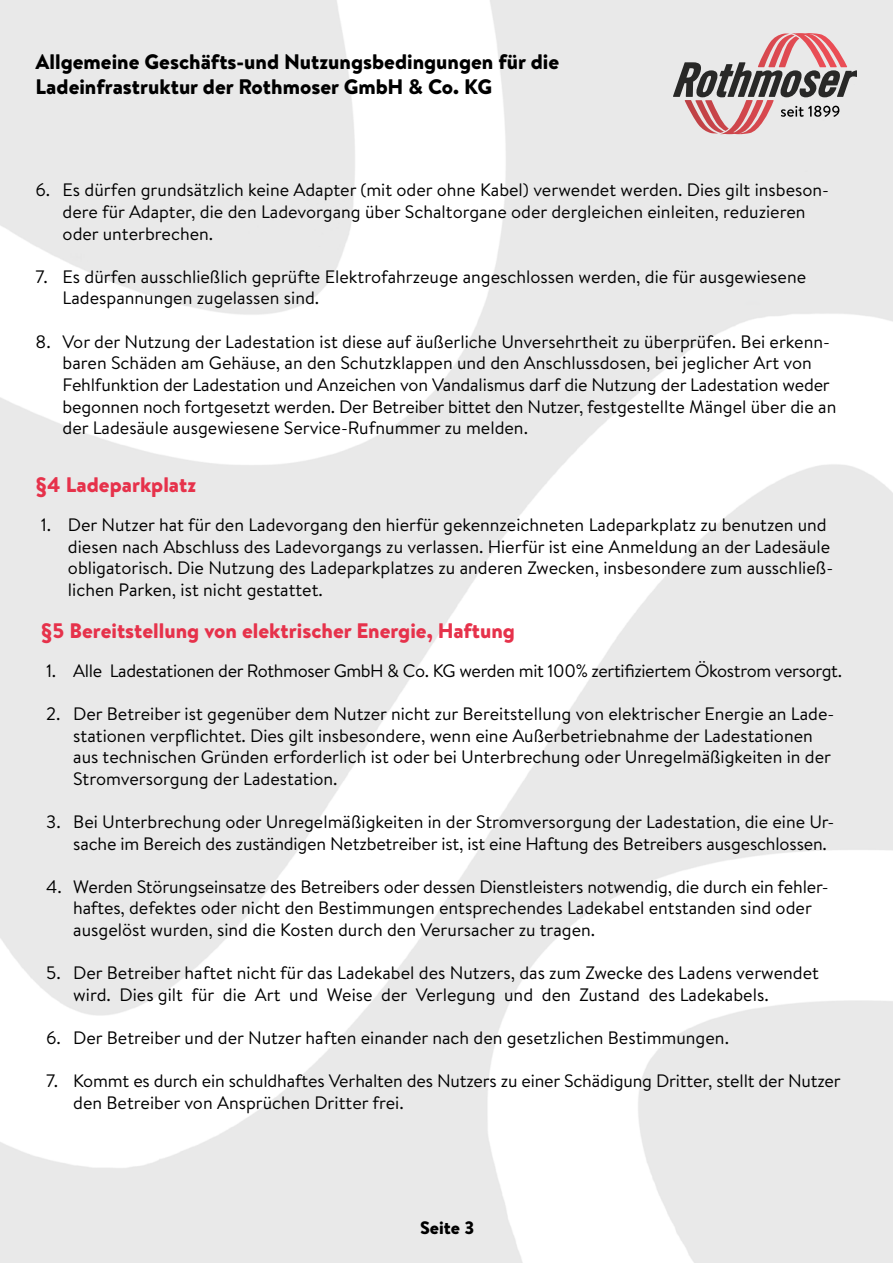
<style>
.page{position:relative;width:893px;height:1263px;background:#fff}
.page>*{position:absolute;margin:0;border:0;box-sizing:border-box;transform-origin:0 0}
.t1{font:900 21px/25.2px "Brandon Text";color:#000}
.t2{font:900 21px "Brandon Text";color:#e6324b}
.t3{font:18px/21.6px "Brandon Text";color:#000}
.t4{font:18px "Brandon Text";letter-spacing:-.02em;color:#000}
.t5{font:900 18px "Brandon Text";color:#000}
</style>
<div class="page">
<img style="left:1px;top:0;width:892px;height:1263px">
<svg style="left:673px;top:33px;width:183px;height:101px;background:#c2aeae"></svg>
<p class="t1" style="left:36px;top:48px;width:525px">Allgemeine Geschäfts-und Nutzungsbedingungen für die<br>Ladeinfrastruktur der Rothmoser GmbH &amp; Co. KG</p>
<p class="t3" style="left:63px;top:179px;width:768px;text-indent:-27px">6. Es dürfen grundsätzlich keine Adapter (mit oder ohne Kabel) verwendet werden. Dies gilt insbeson&shy;dere für Adapter, die den Ladevorgang über Schaltorgane oder dergleichen einleiten, reduzieren oder unterbrechen.</p>
<p class="t3" style="left:63px;top:265px;width:745px;text-indent:-27px">7. Es dürfen ausschließlich geprüfte Elektrofahrzeuge angeschlossen werden, die für ausgewiesene<br>Ladespannungen zugelassen sind.</p>
<p class="t3" style="left:63px;top:330px;width:775px;text-indent:-27px">8. Vor der Nutzung der Ladestation ist diese auf äußerliche Unversehrtheit zu überprüfen. Bei erkenn&shy;baren Schäden am Gehäuse, an den Schutzklappen und den Anschlussdosen, bei jeglicher Art von Fehlfunktion der Ladestation und Anzeichen von Vandalismus darf die Nutzung der Ladestation weder begonnen noch fortgesetzt werden. Der Betreiber bittet den Nutzer, festgestellte Mängel über die an der Ladesäule ausgewiesene Service-Rufnummer zu melden.</p>
<p class="t2" style="left:36px;top:470px;width:162px">§4 Ladeparkplatz</p>
<p class="t3" style="left:68px;top:513px;width:767px;text-indent:-27px">1. Der Nutzer hat für den Ladevorgang den hierfür gekennzeichneten Ladeparkplatz zu benutzen und diesen nach Abschluss des Ladevorgangs zu verlassen. Hierfür ist eine Anmeldung an der Ladesäule obligatorisch. Die Nutzung des Ladeparkplatzes zu anderen Zwecken, insbesondere zum ausschließ&shy;lichen Parken, ist nicht gestattet.</p>
<p class="t2" style="left:41px;top:615px;width:476px">§5 Bereitstellung von elektrischer Energie, Haftung</p>
<p class="t4" style="left:46px;top:658px;width:797px">1. Alle Ladestationen der Rothmoser GmbH &amp; Co. KG werden mit 100% zertifiziertem Ökostrom versorgt.</p>
<p class="t3" style="left:73px;top:702px;width:763px;text-indent:-27px">2. Der Betreiber ist gegenüber dem Nutzer nicht zur Bereitstellung von elektrischer Energie an Lade&shy;stationen verpflichtet. Dies gilt insbesondere, wenn eine Außerbetriebnahme der Ladestationen aus technischen Gründen erforderlich ist oder bei Unterbrechung oder Unregelmäßigkeiten in der Stromversorgung der Ladestation.</p>
<p class="t3" style="left:73px;top:810px;width:763px;text-indent:-27px">3. Bei Unterbrechung oder Unregelmäßigkeiten in der Stromversorgung der Ladestation, die eine Ur&shy;sache im Bereich des zuständigen Netzbetreiber ist, ist eine Haftung des Betreibers ausgeschlossen.</p>
<p class="t3" style="left:73px;top:875px;width:757px;text-indent:-27px">4. Werden Störungseinsatze des Betreibers oder dessen Dienstleisters notwendig, die durch ein fehler&shy;haftes, defektes oder nicht den Bestimmungen entsprechendes Ladekabel entstanden sind oder ausgelöst wurden, sind die Kosten durch den Verursacher zu tragen.</p>
<p class="t3" style="left:73px;top:961px;width:747px;text-indent:-27px">5. Der Betreiber haftet nicht für das Ladekabel des Nutzers, das zum Zwecke des Ladens verwendet wird. Dies gilt für die Art und Weise der Verlegung und den Zustand des Ladekabels.</p>
<p class="t3" style="left:46px;top:1026px;width:684px">6. Der Betreiber und der Nutzer haften einander nach den gesetzlichen Bestimmungen.</p>
<p class="t3" style="left:73px;top:1069px;width:769px;text-indent:-27px">7. Kommt es durch ein schuldhaftes Verhalten des Nutzers zu einer Schädigung Dritter, stellt der Nutzer den Betreiber von Ansprüchen Dritter frei.</p>
<p class="t5" style="left:420px;top:1215px;width:56px">Seite 3</p>
</div>
